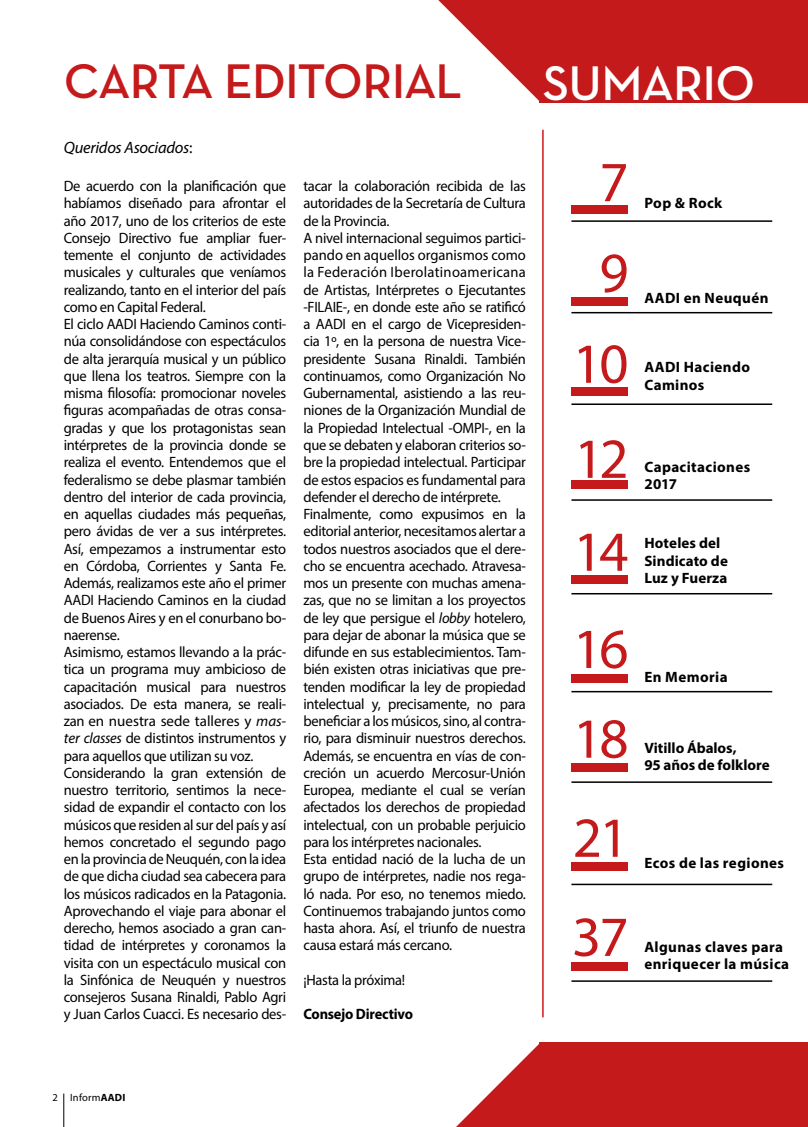
<style>
.page{position:relative;width:808px;height:1127px;background:#fff}
.page>*{position:absolute;margin:0;border:0;box-sizing:border-box;transform-origin:0 0}
.t1{font:57px/99px "Myriad Pro";letter-spacing:-.05em;color:#c51a1b}
.t2{font:600 49.5px "Neutra Text";letter-spacing:-.025em;color:#c51a1b}
.t3{font:600 49.5px "Neutra Text";letter-spacing:-.015em;color:#fff}
.t4{font:italic 16.5px "Myriad Pro";letter-spacing:-.015em;color:#000}
.t5{font:15px/17.2px "Myriad Pro";letter-spacing:-.02em;color:#000}
.t6{font:700 15px/17.2px "Myriad Pro";letter-spacing:.025em;color:#000}
.t7{font:700 15px/17.2px "Myriad Pro";letter-spacing:.005em;color:#000}
.t8{font:700 15px/17.2px "Myriad Pro";letter-spacing:-.005em;color:#000}
.t9{font:15px "Myriad Pro";letter-spacing:-.02em;color:#000;scale:.96 1}
.t10{font:700 15px "Myriad Pro";letter-spacing:-.015em;color:#000;scale:.96 1}
.t11{font:10.5px "Myriad Pro";letter-spacing:.02em;color:#000}
.s1{font-style:normal}
.s2{font-style:italic}
.s3{font-weight:700}
</style>
<div class="page">
<hr style="left:63px;top:1093px;width:1px;height:34px;background:#000">
<div style="left:539px;top:0;width:269px;height:102px;background:#c51a1b"></div>
<svg style="left:438px;top:0;width:101px;height:101px"></svg>
<hr style="left:542px;top:130px;width:2px;height:887px;background:#cd171a">
<div style="left:571px;top:674px;width:57px;height:9px;background:#c51a1b"></div>
<div style="left:571px;top:763px;width:57px;height:8px;background:#c51a1b"></div>
<div style="left:571px;top:862px;width:57px;height:8px;background:#c51a1b"></div>
<div style="left:571px;top:962px;width:57px;height:9px;background:#c51a1b"></div>
<div style="left:571px;top:575px;width:57px;height:9px;background:#c51a1b"></div>
<div style="left:571px;top:480px;width:57px;height:9px;background:#c51a1b"></div>
<div style="left:571px;top:387px;width:57px;height:8px;background:#c51a1b"></div>
<div style="left:571px;top:297px;width:57px;height:9px;background:#c51a1b"></div>
<div style="left:571px;top:205px;width:57px;height:9px;background:#c51a1b"></div>
<hr style="left:571px;top:220px;width:201px;height:2px;background:#000">
<hr style="left:571px;top:312px;width:201px;height:1px;background:#000">
<hr style="left:571px;top:403px;width:201px;height:2px;background:#000">
<hr style="left:571px;top:499px;width:201px;height:2px;background:#000">
<hr style="left:571px;top:593px;width:201px;height:1px;background:#000">
<hr style="left:571px;top:691px;width:201px;height:1px;background:#000">
<hr style="left:571px;top:781px;width:201px;height:2px;background:#000">
<hr style="left:571px;top:884px;width:201px;height:1px;background:#000">
<hr style="left:571px;top:980px;width:201px;height:2px;background:#000">
<div style="left:539px;top:1042px;width:269px;height:85px;background:#c51a1b"></div>
<svg style="left:456px;top:1044px;width:83px;height:83px"></svg>
<h2 class="t2" style="left:64px;top:51px;width:400px">CARTA EDITORIAL</h2>
<h2 class="t3" style="left:543px;top:52px;width:214px">SUMARIO</h2>
<p class="t4" style="left:64px;top:137px;width:130px">Queridos Asociados<span class="s1">:</span></p>
<p class="t5" style="left:64px;top:177px;width:224px">De acuerdo con la planificación que habíamos diseñado para afrontar el año 2017, uno de los criterios de este Consejo Directivo fue ampliar fuer&shy;temente el conjunto de actividades musicales y culturales que veníamos realizando, tanto en el interior del país como en Capital Federal.<br>El ciclo AADI Haciendo Caminos conti&shy;núa consolidándose con espectáculos de alta jerarquía musical y un público que llena los teatros. Siempre con la misma filosofía: promocionar noveles figuras acompañadas de otras consa&shy;gradas y que los protagonistas sean intérpretes de la provincia donde se realiza el evento. Entendemos que el federalismo se debe plasmar también dentro del interior de cada provincia, en aquellas ciudades más pequeñas, pero ávidas de ver a sus intérpretes.<br>Así, empezamos a instrumentar esto en Córdoba, Corrientes y Santa Fe.<br>Además, realizamos este año el primer AADI Haciendo Caminos en la ciudad de Buenos Aires y en el conurbano bo&shy;naerense.<br>Asimismo, estamos llevando a la prác&shy;tica un programa muy ambicioso de capacitación musical para nuestros asociados. De esta manera, se reali&shy;zan en nuestra sede talleres y <span class="s2">mas&shy;ter classes</span> de distintos instrumentos y para aquellos que utilizan su voz.<br>Considerando la gran extensión de nuestro territorio, sentimos la nece&shy;sidad de expandir el contacto con los músicos que residen al sur del país y así hemos concretado el segundo pago en la provincia de Neuquén, con la idea de que dicha ciudad sea cabecera para los músicos radicados en la Patagonia.<br>Aprovechando el viaje para abonar el derecho, hemos asociado a gran can&shy;tidad de intérpretes y coronamos la visita con un espectáculo musical con la Sinfónica de Neuquén y nuestros consejeros Susana Rinaldi, Pablo Agri y Juan Carlos Cuacci. Es necesario des-</p>
<p class="t5" style="left:303px;top:177px;width:224px">tacar la colaboración recibida de las autoridades de la Secretaría de Cultura de la Provincia.<br>A nivel internacional seguimos partici&shy;pando en aquellos organismos como la Federación Iberolatinoamericana de Artistas, Intérpretes o Ejecutantes -FILAIE-, en donde este año se ratificó a AADI en el cargo de Vicepresiden&shy;cia 1º, en la persona de nuestra Vice&shy;presidente Susana Rinaldi. También continuamos, como Organización No Gubernamental, asistiendo a las reu&shy;niones de la Organización Mundial de la Propiedad Intelectual -OMPI-, en la que se debaten y elaboran criterios so&shy;bre la propiedad intelectual. Participar de estos espacios es fundamental para defender el derecho de intérprete.<br>Finalmente, como expusimos en la editorial anterior, necesitamos alertar a todos nuestros asociados que el dere&shy;cho se encuentra acechado. Atravesa&shy;mos un presente con muchas amena&shy;zas, que no se limitan a los proyectos de ley que persigue el <span class="s2">lobby</span> hotelero, para dejar de abonar la música que se difunde en sus establecimientos. Tam&shy;bién existen otras iniciativas que pre&shy;tenden modificar la ley de propiedad intelectual y, precisamente, no para beneficiar a los músicos, sino, al contra&shy;rio, para disminuir nuestros derechos.<br>Además, se encuentra en vías de con&shy;creción un acuerdo Mercosur-Unión Europea, mediante el cual se verían afectados los derechos de propiedad intelectual, con un probable perjuicio para los intérpretes nacionales.<br>Esta entidad nació de la lucha de un grupo de intérpretes, nadie nos rega&shy;ló nada. Por eso, no tenemos miedo.<br>Continuemos trabajando juntos como hasta ahora. Así, el triunfo de nuestra causa estará más cercano.</p>
<p class="t9" style="left:303px;top:970px;width:107px">¡Hasta la próxima!</p>
<p class="t10" style="left:303px;top:1004px;width:116px">Consejo Directivo</p>
<p class="t11" style="left:52px;top:1091px;width:75px">2 Inform<span class="s3">AADI</span></p>
<h1 class="t1" style="left:599px;top:132px;width:31px">7</h1>
<h1 class="t1" style="left:599px;top:222px;width:31px">9</h1>
<h1 class="t1" style="left:573px;top:313px;width:57px">10</h1>
<p class="t6" style="left:644px;top:194px;width:79px">Pop &amp; Rock</p>
<p class="t6" style="left:644px;top:289px;width:126px">AADI en Neuquén</p>
<p class="t6" style="left:644px;top:358px;width:107px">AADI Haciendo<br>Caminos</p>
<h1 class="t1" style="left:574px;top:408px;width:56px">12</h1>
<p class="t6" style="left:644px;top:458px;width:107px">Capacitaciones<br>2017</p>
<h1 class="t1" style="left:573px;top:501px;width:57px">14</h1>
<p class="t7" style="left:644px;top:534px;width:85px">Hoteles del<br>Sindicato de<br>Luz y Fuerza</p>
<h1 class="t1" style="left:573px;top:598px;width:57px">16</h1>
<h1 class="t1" style="left:573px;top:688px;width:57px">18<br>21</h1>
<p class="t6" style="left:644px;top:668px;width:85px">En Memoria</p>
<p class="t8" style="left:644px;top:738px;width:127px">Vitillo Ábalos,<br>95 años de folklore</p>
<p class="t6" style="left:644px;top:853px;width:141px">Ecos de las regiones</p>
<h1 class="t1" style="left:572px;top:886px;width:58px">37</h1>
<p class="t6" style="left:644px;top:937px;width:146px">Algunas claves para enriquecer la música</p>
</div>
